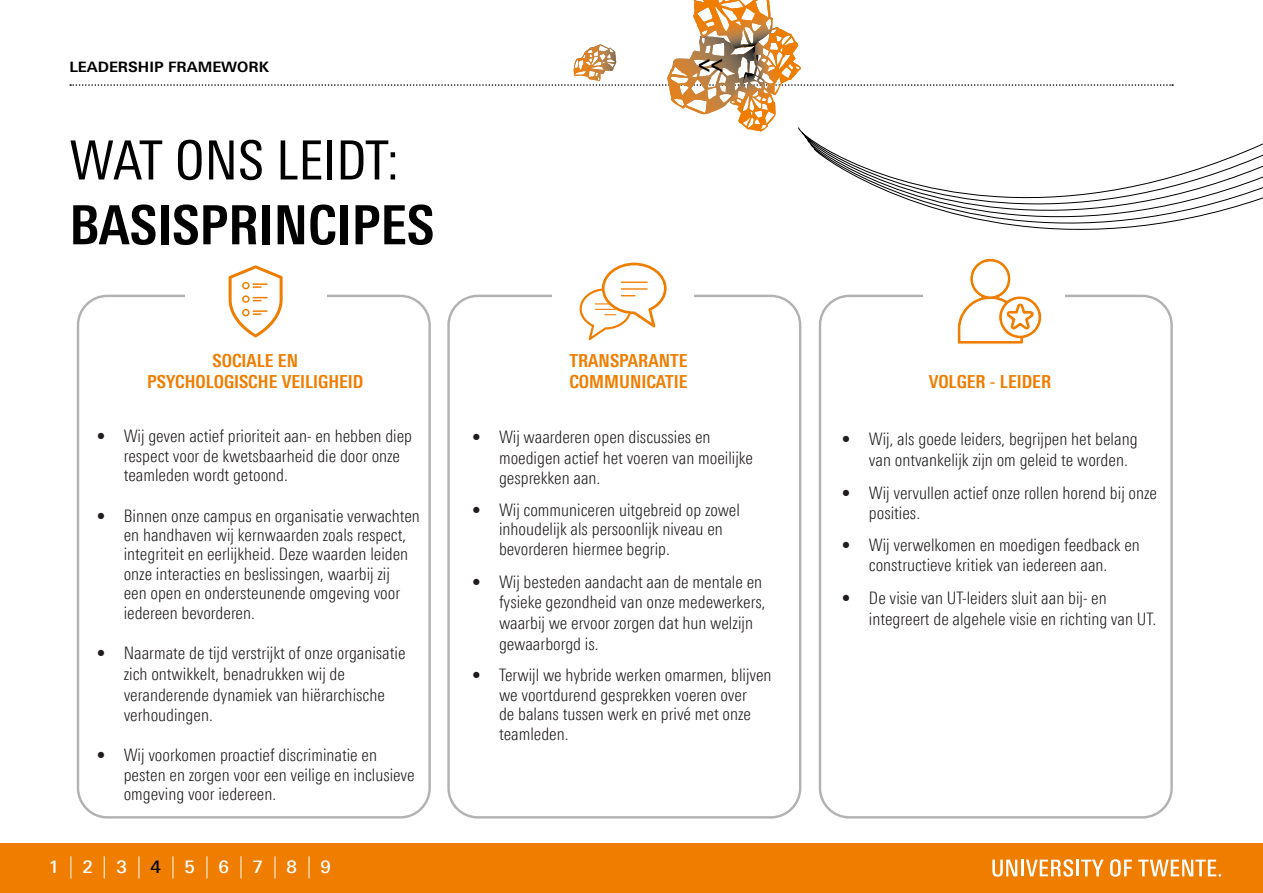
<style>
.page{position:relative;width:1263px;height:893px;background:#fff}
.page>*{position:absolute;margin:0;border:0;box-sizing:border-box;transform-origin:0 0}
.t1{font:700 54px "Linotype Univers 620 Cn";color:#000}
.t2{font:54px "Linotype Univers 420 Cn";color:#000}
.t3{font:27px "Arial Narrow";color:#000}
.t4{font:700 18px/21.6px "Linotype Univers 620 Cn";color:#ef7d00;text-align:center}
.t5{font:300 17.25px/19.5px "Linotype Univers 320 Cn";color:#211d1e}
.t6{font:500 17.25px "Linotype Univers 530";color:#fff}
.t7{font:500 17.25px "Linotype Univers 530";color:#000}
.t8{font:700 14.4px "Linotype Univers 630";color:#000}
</style>
<div class="page">
<div style="left:77px;top:295px;width:354px;height:524px;border:2px solid #b3b2b2;border-radius:29px"></div>
<div style="left:447px;top:295px;width:354px;height:524px;border:2px solid #b3b2b2;border-radius:29px"></div>
<div style="left:552px;top:283px;width:142px;height:37px;background:#fff"></div>
<div style="left:0;top:843px;width:1263px;height:50px;background:#ef7d00"></div>
<svg style="left:992px;top:860px;width:25px;height:17px"></svg>
<hr style="left:1021px;top:860px;width:3px;height:16px;background:#fff">
<hr style="left:1076px;top:860px;width:3px;height:16px;background:#fff">
<svg style="left:1026px;top:859px;width:47px;height:18px"></svg>
<svg style="left:1138px;top:860px;width:83px;height:17px"></svg>
<svg style="left:1081px;top:860px;width:22px;height:16px"></svg>
<svg style="left:1110px;top:859px;width:22px;height:18px"></svg>
<svg style="left:728px;top:84px;width:535px;height:378px"></svg>
<svg style="left:70px;top:0;width:1103px;height:131px"></svg>
<div style="left:186px;top:283px;width:141px;height:37px;background:#fff"></div>
<svg style="left:229px;top:265px;width:54px;height:72px"></svg>
<svg style="left:580px;top:263px;width:87px;height:77px"></svg>
<svg style="left:956px;top:235px;width:86px;height:110px"></svg>
<svg style="left:70px;top:856px;width:1px;height:22px"></svg>
<svg style="left:104px;top:856px;width:1px;height:22px"></svg>
<svg style="left:138px;top:856px;width:1px;height:22px"></svg>
<svg style="left:172px;top:856px;width:1px;height:22px"></svg>
<svg style="left:206px;top:856px;width:1px;height:22px"></svg>
<svg style="left:240px;top:856px;width:1px;height:22px"></svg>
<svg style="left:274px;top:856px;width:1px;height:22px"></svg>
<svg style="left:309px;top:856px;width:1px;height:22px"></svg>
<p class="t8" style="left:69px;top:59px;width:201px">LEADERSHIP FRAMEWORK</p>
<h2 class="t3" style="left:698px;top:46px;width:27px">&lt;&lt;</h2>
<h1 class="t2" style="left:69px;top:129px;width:331px">WAT ONS LEIDT:</h1>
<h1 class="t1" style="left:69px;top:193px;width:366px">BASISPRINCIPES</h1>
<p class="t4" style="left:147px;top:349px;width:218px">SOCIALE EN<br>PSYCHOLOGISCHE VEILIGHEID</p>
<p class="t4" style="left:569px;top:349px;width:120px;text-align:left">TRANSPARANTE<br>COMMUNICATIE</p>
<p class="t5" style="left:124px;top:426px;width:290px;text-indent:-27px">• Wij geven actief prioriteit aan- en hebben diep respect voor de kwetsbaarheid die door onze teamleden wordt getoond.</p>
<p class="t5" style="left:124px;top:506px;width:298px;text-indent:-27px">• Binnen onze campus en organisatie verwachten en handhaven wij kernwaarden zoals respect, integriteit en eerlijkheid. Deze waarden leiden onze interacties en beslissingen, waarbij zij<br>een open en ondersteunende omgeving voor iedereen bevorderen.</p>
<p class="t5" style="left:124px;top:643px;width:283px;line-height:20.7px;text-indent:-27px">• Naarmate de tijd verstrijkt of onze organisatie zich ontwikkelt, benadrukken wij de veranderende dynamiek van hiërarchische verhoudingen.</p>
<p class="t5" style="left:124px;top:746px;width:292px;text-indent:-27px">• Wij voorkomen proactief discriminatie en pesten en zorgen voor een veilige en inclusieve omgeving voor iedereen.</p>
<p class="t6" style="left:48px;top:856px;width:12px">1</p>
<p class="t6" style="left:82px;top:856px;width:12px">2</p>
<p class="t6" style="left:116px;top:856px;width:12px">3</p>
<p class="t7" style="left:150px;top:856px;width:12px">4</p>
<p class="t6" style="left:184px;top:856px;width:12px">5</p>
<p class="t6" style="left:218px;top:856px;width:12px">6</p>
<p class="t6" style="left:253px;top:856px;width:12px">7</p>
<p class="t6" style="left:287px;top:856px;width:12px">8</p>
<p class="t6" style="left:321px;top:856px;width:12px">9</p>
<p class="t5" style="left:499px;top:426px;width:255px;line-height:20.7px;text-indent:-27px">• Wij waarderen open discussies en moedigen actief het voeren van moeilijke gesprekken aan.</p>
<p class="t5" style="left:499px;top:500px;width:242px;text-indent:-27px">• Wij communiceren uitgebreid op zowel inhoudelijk als persoonlijk niveau en bevorderen hiermee begrip.</p>
<p class="t5" style="left:499px;top:571px;width:268px;line-height:20.7px;text-indent:-27px">• Wij besteden aandacht aan de mentale en fysieke gezondheid van onze medewerkers, waarbij we ervoor zorgen dat hun welzijn gewaarborgd is.</p>
<p class="t5" style="left:499px;top:665px;width:274px;text-indent:-27px">• Terwijl we hybride werken omarmen, blijven we voortdurend gesprekken voeren over<br>de balans tussen werk en privé met onze teamleden.</p>
<p class="t4" style="left:929px;top:370px;width:124px">VOLGER - LEIDER</p>
<p class="t5" style="left:869px;top:429px;width:270px;line-height:20.7px;text-indent:-27px">• Wij, als goede leiders, begrijpen het belang van ontvankelijk zijn om geleid te worden.</p>
<p class="t5" style="left:869px;top:482px;width:290px;line-height:20.7px;text-indent:-27px">• Wij vervullen actief onze rollen horend bij onze posities.</p>
<p class="t5" style="left:842px;top:534px;width:299px;line-height:20.7px;text-align:center">• Wij verwelkomen en moedigen feedback en constructieve kritiek van iedereen aan.</p>
<p class="t5" style="left:869px;top:588px;width:289px;line-height:20.7px;text-indent:-27px">• De visie van UT-leiders sluit aan bij- en integreert de algehele visie en richting van UT.</p>
</div>
